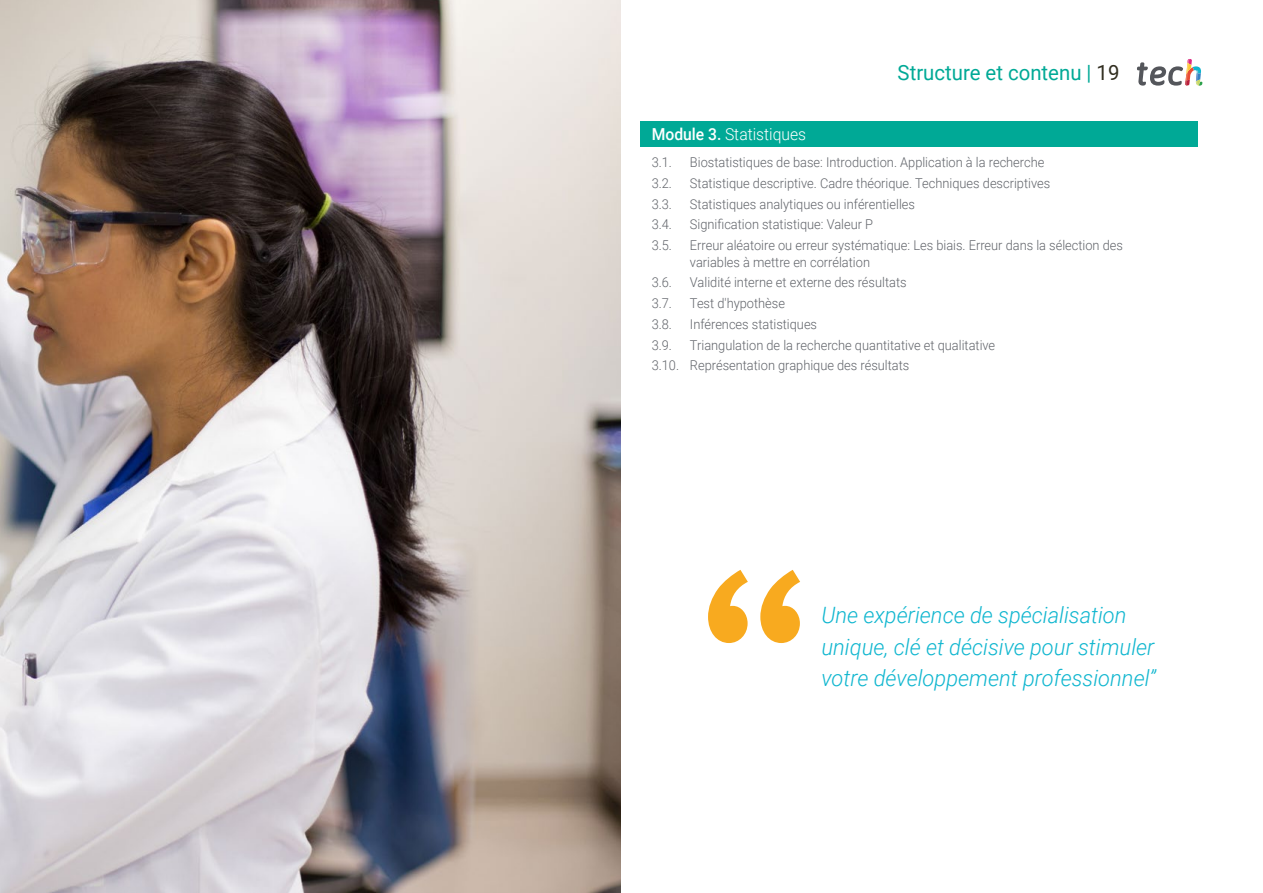
<style>
.page{position:relative;width:1263px;height:893px;background:#fff}
.page>*{position:absolute;margin:0;border:0;box-sizing:border-box;transform-origin:0 0}
.t1{font:italic 300 22.5px/31.5px "Roboto";color:#0fb6cf}
.t2{font:21px "Roboto";color:#00a996}
.t3{font:300 16.5px "Roboto";color:#fff;scale:.95 1}
.t4{font:300 13.5px/16.5px "Roboto";color:#61646a;scale:.95 1}
.s1{color:#312e20}
.s2{font-weight:500}
</style>
<div class="page">
<div style="left:641px;top:121px;width:557px;height:25px;background:#00a996"></div>
<svg style="left:1137px;top:59px;width:65px;height:27px"></svg>
<img style="left:0;top:0;width:621px;height:893px">
<svg style="left:708px;top:570px;width:92px;height:73px"></svg>
<h2 class="t2" style="left:898px;top:57px;width:223px">Structure et contenu | <span class="s1">19</span></h2>
<p class="t3" style="left:652px;top:123px;width:164px"><span class="s2">Module 3.</span> Statistiques</p>
<p class="t4" style="left:652px;top:154px;width:23px">3.1.</p>
<p class="t4" style="left:690px;top:154px;width:375px">Biostatistiques de base: Introduction. Application à la recherche</p>
<p class="t4" style="left:652px;top:174px;width:23px">3.2.</p>
<p class="t4" style="left:690px;top:174px;width:381px">Statistique descriptive. Cadre théorique. Techniques descriptives</p>
<p class="t4" style="left:652px;top:195px;width:23px">3.3.</p>
<p class="t4" style="left:690px;top:195px;width:238px">Statistiques analytiques ou inférentielles</p>
<p class="t4" style="left:652px;top:216px;width:23px">3.4.</p>
<p class="t4" style="left:690px;top:216px;width:194px">Signification statistique: Valeur P</p>
<p class="t4" style="left:652px;top:237px;width:23px">3.5.</p>
<p class="t4" style="left:690px;top:237px;width:457px">Erreur aléatoire ou erreur systématique: Les biais. Erreur dans la sélection des variables à mettre en corrélation</p>
<p class="t4" style="left:652px;top:274px;width:23px">3.6.</p>
<p class="t4" style="left:690px;top:274px;width:230px">Validité interne et externe des résultats</p>
<p class="t4" style="left:652px;top:295px;width:23px">3.7.</p>
<p class="t4" style="left:690px;top:295px;width:102px">Test d'hypothèse</p>
<p class="t4" style="left:652px;top:315px;width:23px">3.8.</p>
<p class="t4" style="left:690px;top:315px;width:135px">Inférences statistiques</p>
<p class="t4" style="left:652px;top:336px;width:23px">3.9.</p>
<p class="t4" style="left:652px;top:334px;width:363px;line-height:20.7px;text-indent:38px">Triangulation de la recherche quantitative et qualitative<br>3.10. Représentation graphique des résultats</p>
<h1 class="t1" style="left:821px;top:599px;width:336px">Une expérience de spécialisation unique, clé et décisive pour stimuler votre développement professionnel”</h1>
</div>
